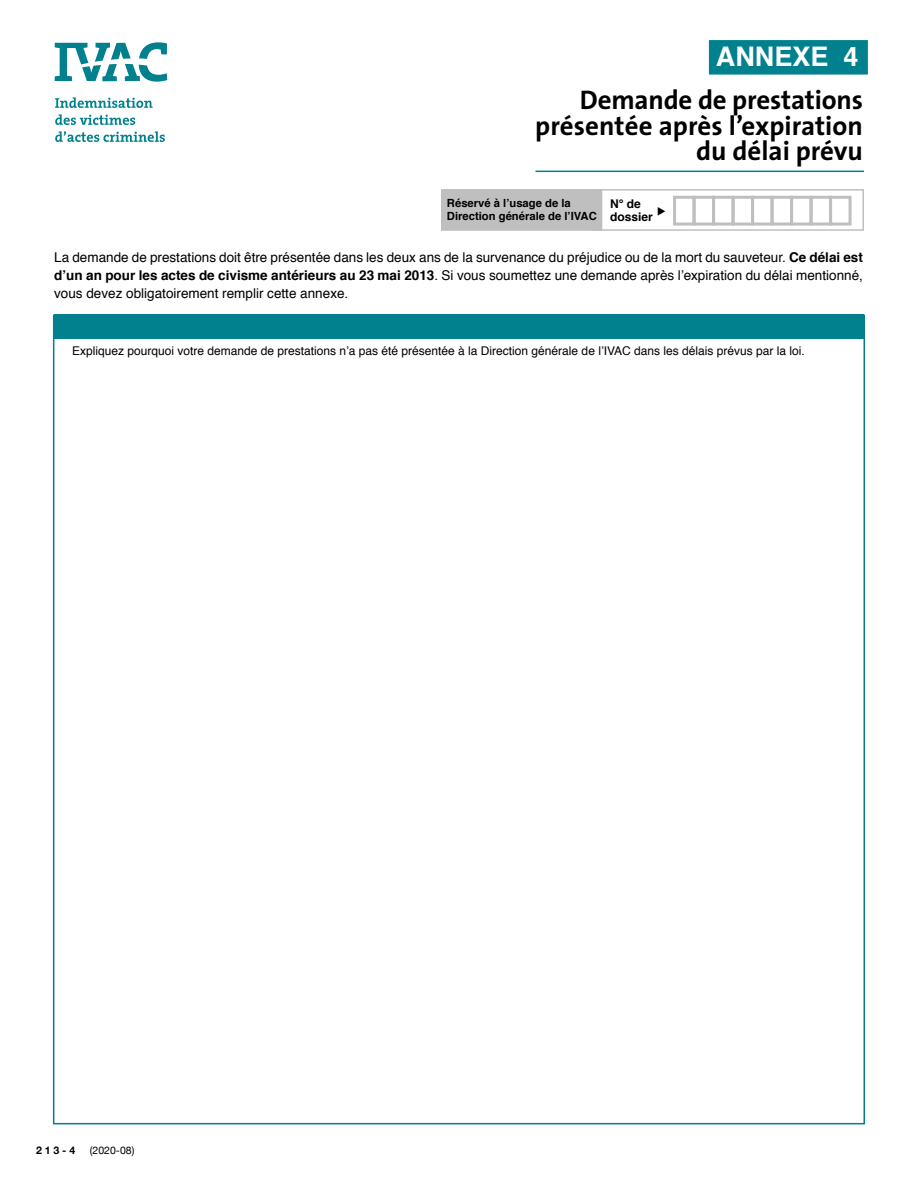
<style>
.page{position:relative;width:918px;height:1188px;background:#fff}
.page>*{position:absolute;margin:0;border:0;box-sizing:border-box;transform-origin:0 0}
.t1{font:700 27px/25.5px "The Sans";letter-spacing:-.005em;color:#000;text-align:right}
.t2{font:700 27px "Helvetica";color:#fff}
.t3{font:13.5px/18px "Helvetica";color:#000;text-align:justify}
.t4{font:12px "Helvetica";color:#000}
.t5{font:700 12px/13.5px "Helvetica";color:#000}
.t6{font:700 11.25px/13.5px "Helvetica";color:#000}
.t7{font:10.5px "Helvetica Neue";color:#000}
.t8{font:700 10.5px "Helvetica Neue";color:#000}
.s1{font-weight:700}
</style>
<div class="page">
<div style="left:707px;top:39px;width:162px;height:37px;background:#00818d;border:2px solid #fff"></div>
<svg style="left:55px;top:97px;width:98px;height:11px"></svg>
<svg style="left:55px;top:114px;width:80px;height:11px"></svg>
<svg style="left:55px;top:131px;width:110px;height:11px"></svg>
<svg style="left:55px;top:42px;width:112px;height:40px"></svg>
<div style="left:54px;top:315px;width:810px;height:24px;background:#00818d"></div>
<hr style="left:536px;top:171px;width:328px;height:1px;background:#00818d">
<div style="left:591px;top:189px;width:273px;height:42px;background:#fff;border:2px solid #bfbfbf"></div>
<div style="left:441px;top:189px;width:161px;height:42px;background:#bfbfbf;border:2px solid #bfbfbf"></div>
<div style="left:673px;top:196px;width:23px;height:30px;border:3px solid #bfbfbf"></div>
<div style="left:693px;top:196px;width:22px;height:30px;border:3px solid #bfbfbf"></div>
<div style="left:712px;top:196px;width:23px;height:30px;border:3px solid #bfbfbf"></div>
<div style="left:732px;top:196px;width:22px;height:30px;border:3px solid #bfbfbf"></div>
<div style="left:751px;top:196px;width:23px;height:30px;border:3px solid #bfbfbf"></div>
<div style="left:771px;top:196px;width:22px;height:30px;border:3px solid #bfbfbf"></div>
<div style="left:790px;top:196px;width:23px;height:30px;border:3px solid #bfbfbf"></div>
<div style="left:810px;top:196px;width:22px;height:30px;border:3px solid #bfbfbf"></div>
<div style="left:829px;top:196px;width:23px;height:30px;border:3px solid #bfbfbf"></div>
<p class="t2" style="left:716px;top:35px;width:144px">ANNEXE 4</p>
<p class="t1" style="left:535px;top:87px;width:329px">Demande de prestations présentée après l’expiration du délai prévu</p>
<p class="t6" style="left:447px;top:196px;width:151px">Réservé à l’usage de la<br>Direction générale de l’IVAC</p>
<p class="t5" style="left:610px;top:197px;width:44px">N° de dossier</p>
<p class="t3" style="left:54px;top:248px;width:810px">La demande de prestations doit être présentée dans les deux ans de la survenance du préjudice ou de la mort du sauveteur. <span class="s1">Ce délai est d’un an pour les actes de civisme antérieurs au 23 mai 2013</span>. Si vous soumettez une demande après l’expiration du délai mentionné, vous devez obligatoirement remplir cette annexe.</p>
<p class="t4" style="left:72px;top:342px;width:734px">Expliquez pourquoi votre demande de prestations n’a pas été présentée à la Direction générale de l’IVAC dans les délais prévus par la loi.</p>
<p class="t8" style="left:36px;top:1142px;width:41px">2 1 3 - 4</p>
<p class="t7" style="left:90px;top:1142px;width:46px">(2020-08)</p>
</div>
